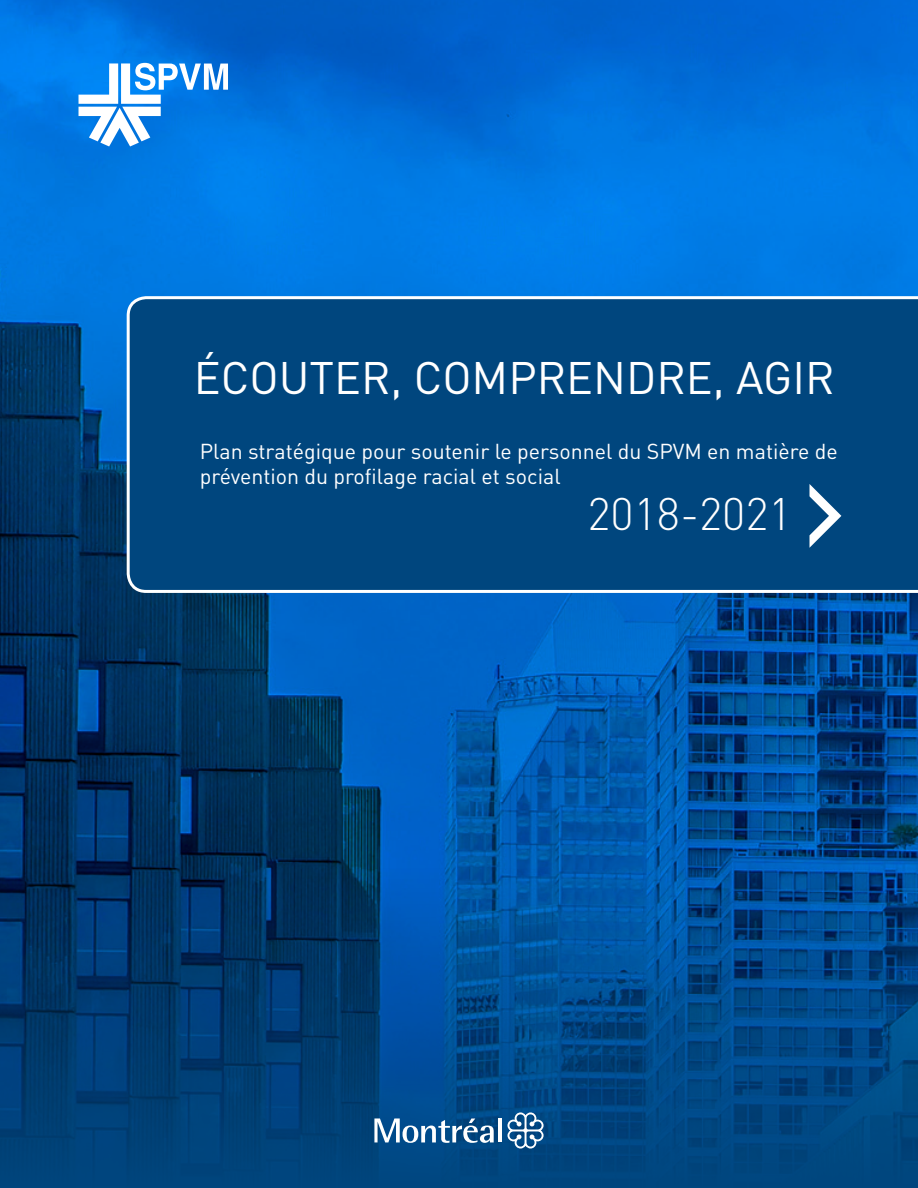
<style>
.page{position:relative;width:918px;height:1188px;background:#fff}
.page>*{position:absolute;margin:0;border:0;box-sizing:border-box;transform-origin:0 0}
.t1{font:45px "DIN";color:#fff}
.t2{font:300 45px "DIN";color:#fff}
.t3{font:21.3px/25.5px "DIN";color:#fff}
</style>
<div class="page">
<img style="left:0;top:0;width:918px;height:1188px">
<div style="left:127px;top:296px;width:791px;height:297px;background:#00467e"></div>
<svg style="left:79px;top:63px;width:149px;height:83px"></svg>
<svg style="left:374px;top:1118px;width:120px;height:25px"></svg>
<hr style="left:498px;top:1118px;width:3px;height:24px;background:#fff">
<svg style="left:507px;top:1112px;width:37px;height:37px"></svg>
<svg style="left:810px;top:484px;width:31px;height:64px"></svg>
<h1 class="t1" style="left:194px;top:349px;width:642px">Écouter, comprendre, agir</h1>
<p class="t3" style="left:200px;top:438px;width:639px">Plan stratégique pour soutenir le personnel du SPVM en matière de prévention du profilage racial et social</p>
<h1 class="t2" style="left:587px;top:486px;width:206px">2018-2021</h1>
</div>
